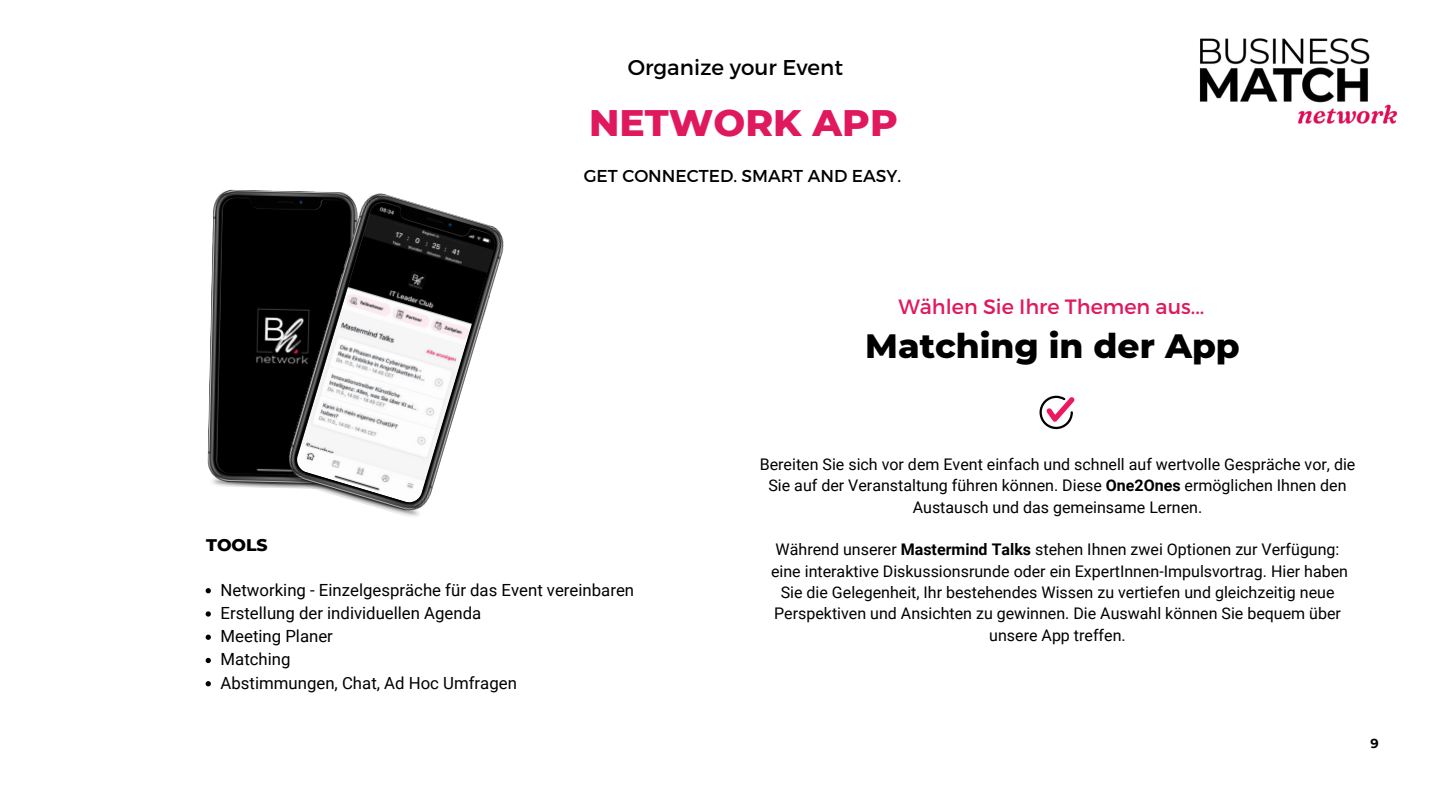
<style>
.page{position:relative;width:1440px;height:810px;background:#fff}
.page>*{position:absolute;margin:0;border:0;box-sizing:border-box;transform-origin:0 0}
.t1{font:800 37.7px "Montserrat";color:#e0195f}
.t2{font:800 34.4px "Montserrat";color:#000}
.t3{font:21.4px "Montserrat";color:#000}
.t4{font:20.7px "Montserrat";color:#e0195f}
.t5{font:17.2px "Montserrat";color:#000}
.t6{font:800 17.2px "Montserrat";color:#000}
.t7{font:16.8px/23.2px "Roboto";color:#000}
.t8{font:16px/21.4px "Roboto";color:#000;text-align:center}
.t9{font:700 13px "Montserrat";color:#000}
.s1{font-weight:700}
</style>
<div class="page">
<svg style="left:206px;top:588px;width:5px;height:5px"></svg>
<svg style="left:206px;top:611px;width:5px;height:6px"></svg>
<svg style="left:206px;top:635px;width:5px;height:5px"></svg>
<svg style="left:206px;top:658px;width:5px;height:5px"></svg>
<svg style="left:206px;top:681px;width:5px;height:5px"></svg>
<img style="left:207px;top:189px;width:73px;height:299px">
<img style="left:217px;top:198px;width:63px;height:278px">
<img style="left:280px;top:191px;width:224px;height:326px">
<img style="left:296px;top:201px;width:200px;height:303px">
<svg style="left:1040px;top:396px;width:35px;height:33px"></svg>
<img style="left:1200px;top:38px;width:197px;height:86px">
<h3 class="t3" style="left:628px;top:54px;width:217px">Organize your Event</h3>
<h1 class="t1" style="left:589px;top:95px;width:310px">NETWORK APP</h1>
<p class="t5" style="left:584px;top:165px;width:319px">GET CONNECTED. SMART AND EASY.</p>
<p class="t6" style="left:206px;top:532px;width:63px">TOOLS</p>
<p class="t7" style="left:221px;top:577px;width:415px">Networking - Einzelgespräche für das Event vereinbaren<br>Erstellung der individuellen Agenda<br>Meeting Planer<br>Matching<br>Abstimmungen, Chat, Ad Hoc Umfragen</p>
<p class="t4" style="left:898px;top:294px;width:307px">Wählen Sie Ihre Themen aus...</p>
<h2 class="t2" style="left:865px;top:320px;width:376px">Matching in der App</h2>
<p class="t8" style="left:760px;top:453px;width:597px">Bereiten Sie sich vor dem Event einfach und schnell auf wertvolle Gespräche vor, die<br>Sie auf der Veranstaltung führen können. Diese <span class="s1">One2Ones</span> ermöglichen Ihnen den<br>Austausch und das gemeinsame Lernen.</p>
<p class="t8" style="left:771px;top:538px;width:578px">Während unserer <span class="s1">Mastermind Talks</span> stehen Ihnen zwei Optionen zur Verfügung: eine interaktive Diskussionsrunde oder ein ExpertInnen-Impulsvortrag. Hier haben Sie die Gelegenheit, Ihr bestehendes Wissen zu vertiefen und gleichzeitig neue Perspektiven und Ansichten zu gewinnen. Die Auswahl können Sie bequem über unsere App treffen.</p>
<p class="t9" style="left:1371px;top:734px;width:10px">9</p>
</div>
